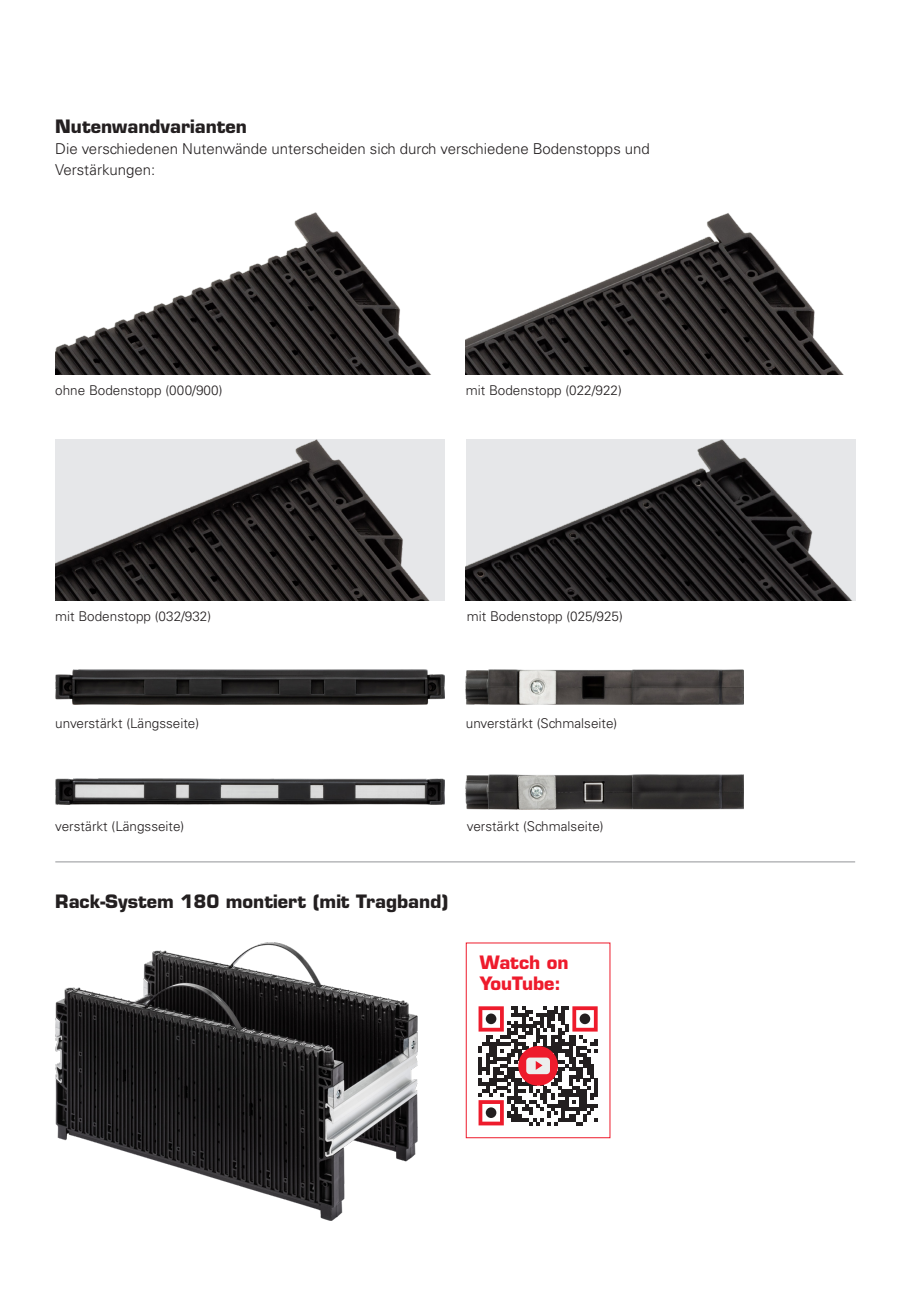
<style>
.page{position:relative;width:919px;height:1289px;background:#fff}
.page>*{position:absolute;margin:0;border:0;box-sizing:border-box;transform-origin:0 0}
.t1{font:700 18px "Eurostile LT Std";color:#231f20}
.t2{font:700 18px/21px "Eurostile LT Std";color:#ee1b2c}
.t3{font:300 15px/21px "Univers LT Std";color:#231f20}
.t4{font:300 13.5px "Univers LT Std";color:#231f20}
</style>
<div class="page">
<img style="left:55px;top:669px;width:389px;height:35px">
<img style="left:466px;top:669px;width:277px;height:35px">
<img style="left:55px;top:439px;width:389px;height:162px">
<img style="left:466px;top:439px;width:389px;height:162px">
<img style="left:55px;top:779px;width:389px;height:25px">
<img style="left:466px;top:774px;width:277px;height:35px">
<img style="left:466px;top:213px;width:377px;height:161px">
<img style="left:55px;top:213px;width:376px;height:161px">
<img style="left:55px;top:942px;width:362px;height:278px">
<hr style="left:55px;top:861px;width:800px;height:1px;background:#939598">
<div style="left:466px;top:942px;width:144px;height:196px;border:1px solid #ee1b2c"></div>
<svg style="left:478px;top:1006px;width:119px;height:119px"></svg>
<h1 class="t1" style="left:55px;top:115px;width:193px">Nutenwandvarianten</h1>
<p class="t3" style="left:55px;top:138px;width:596px">Die verschiedenen Nutenwände unterscheiden sich durch verschiedene Bodenstopps und<br>Verstärkungen:</p>
<p class="t4" style="left:55px;top:382px;width:169px">ohne Bodenstopp (000/900)</p>
<p class="t4" style="left:466px;top:382px;width:157px">mit Bodenstopp (022/922)</p>
<p class="t4" style="left:55px;top:608px;width:157px">mit Bodenstopp (032/932)</p>
<p class="t4" style="left:467px;top:608px;width:157px">mit Bodenstopp (025/925)</p>
<p class="t4" style="left:55px;top:715px;width:145px">unverstärkt (Längsseite)</p>
<p class="t4" style="left:466px;top:715px;width:153px">unverstärkt (Schmalseite)</p>
<p class="t4" style="left:55px;top:818px;width:131px">verstärkt (Längsseite)</p>
<p class="t4" style="left:467px;top:818px;width:138px">verstärkt (Schmalseite)</p>
<h1 class="t1" style="left:55px;top:890px;width:394px">Rack-System 180 montiert (mit Tragband)</h1>
<h1 class="t2" style="left:479px;top:951px;width:90px">Watch on<br>YouTube:</h1>
</div>
